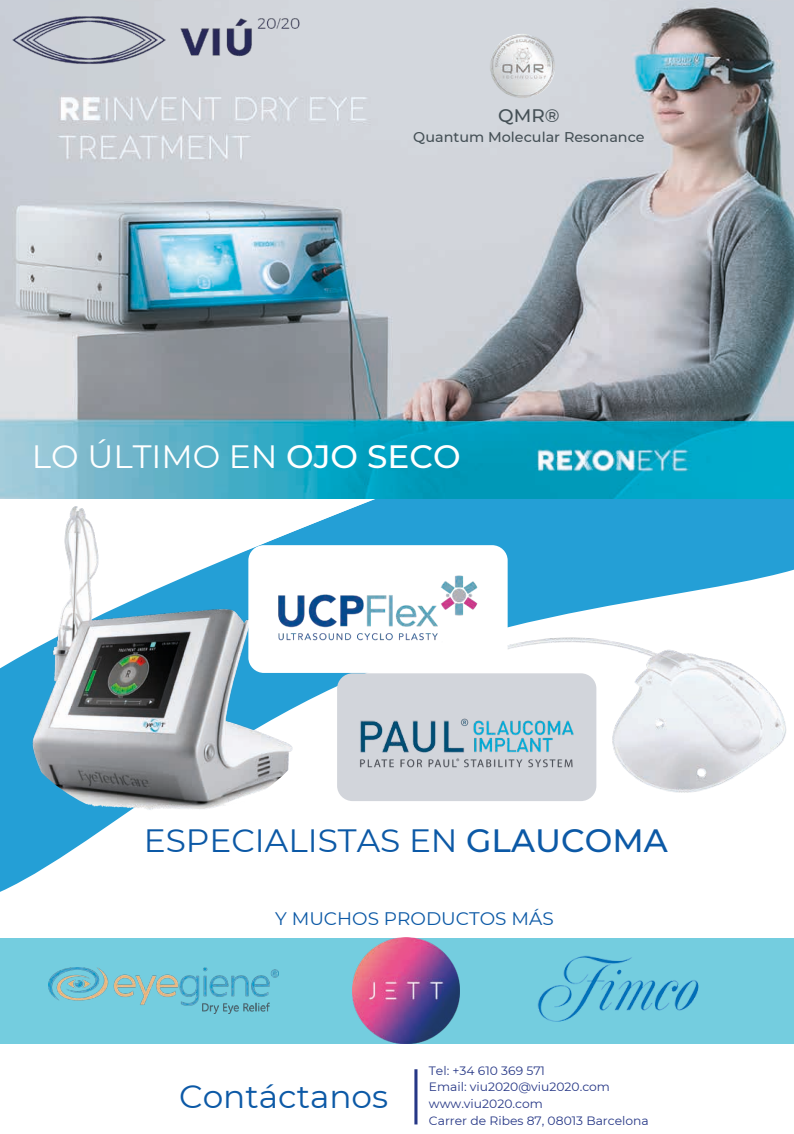
<style>
.page{position:relative;width:794px;height:1134px;background:#fff}
.page>*{position:absolute;margin:0;border:0;box-sizing:border-box;transform-origin:0 0}
.t1{font:32.3px "Montserrat";color:#0c59a6}
.t2{font:32.3px "Montserrat";color:#fff}
.t3{font:18.1px "Montserrat";color:#0c59a6}
.t4{font:500 18.1px "Montserrat";color:#455056}
.t5{font:500 14.1px "Montserrat";color:#455056}
.t6{font:12.1px/16.6px "Montserrat";color:#263786}
.s1{font-weight:500}
</style>
<div class="page">
<svg style="left:0;top:498px;width:794px;height:394px"></svg>
<img style="left:0;top:498px;width:337px;height:324px">
<img style="left:0;top:0;width:794px;height:498px">
<div style="left:337px;top:807px;width:235px;height:116px;background:#fff;border-radius:14px"></div>
<img style="left:489px;top:34px;width:66px;height:64px">
<div style="left:0;top:938px;width:794px;height:105px;background:#74cddf"></div>
<img style="left:49px;top:967px;width:230px;height:46px">
<img style="left:352px;top:938px;width:108px;height:105px">
<img style="left:537px;top:955px;width:162px;height:67px">
<div style="left:337px;top:673px;width:259px;height:128px;background:#d2d5db;border-radius:15px"></div>
<img style="left:360px;top:720px;width:99px;height:48px">
<hr style="left:414px;top:1069px;width:3px;height:55px;background:#263786">
<img style="left:5px;top:9px;width:304px;height:61px">
<img style="left:459px;top:545px;width:335px;height:313px">
<div style="left:248px;top:545px;width:259px;height:128px;background:#fff;border-radius:15px"></div>
<img style="left:278px;top:575px;width:200px;height:66px">
<h2 class="t4" style="left:498px;top:102px;width:63px">QMR®</h2>
<p class="t5" style="left:413px;top:127px;width:233px">Quantum Molecular Resonance</p>
<h1 class="t2" style="left:32px;top:434px;width:430px">LO ÚLTIMO EN <span class="s1">OJO SECO</span></h1>
<h1 class="t1" style="left:144px;top:818px;width:525px">ESPECIALISTAS EN <span class="s1">GLAUCOMA</span></h1>
<h2 class="t3" style="left:275px;top:906px;width:280px">Y MUCHOS PRODUCTOS MÁS</h2>
<h1 class="t1" style="left:179px;top:1074px;width:211px">Contáctanos</h1>
<p class="t6" style="left:429px;top:1061px;width:221px">Tel: +34 610 369 571<br>Email: viu2020@viu2020.com www.viu2020.com<br>Carrer de Ribes 87, 08013 Barcelona</p>
</div>
